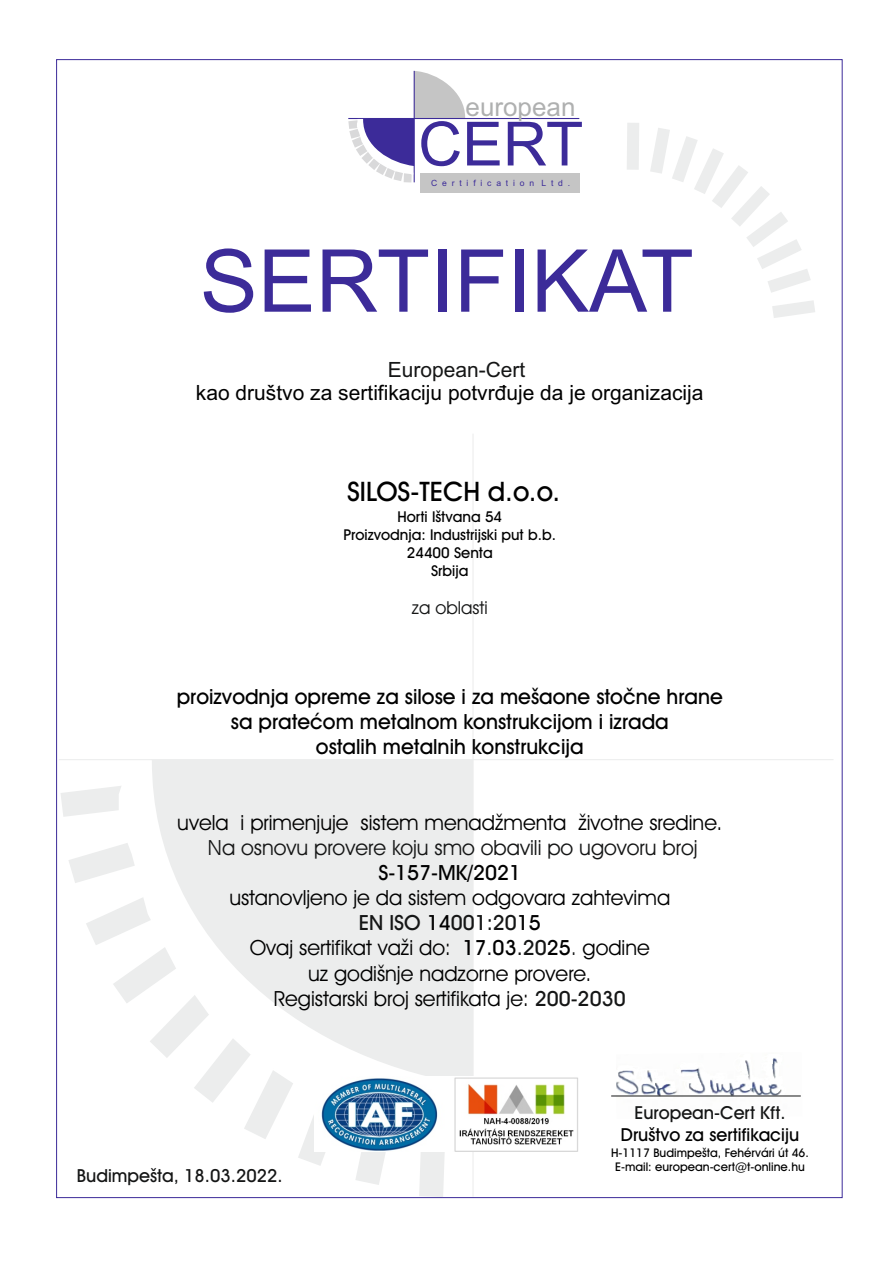
<style>
.page{position:relative;width:893px;height:1263px;background:#fff}
.page>*{position:absolute;margin:0;border:0;box-sizing:border-box;transform-origin:0 0}
.t1{font:86.85px "Arial";color:#3c2b99}
.t2{font:60.9px "Arial";color:#3c2b99}
.t3{font:27px "H Avant Garde Medium BT";color:#000}
.t4{font:26.1px "Arial";color:#afb0b0}
.t5{font:21px/25.2px "H Avant Garde Book BT";color:#000;text-align:center}
.t6{font:21px/25.2px "H Avant Garde Medium BT";color:#000;text-align:center}
.t7{font:21px "Arial";color:#000}
.t8{font:21px "H Avant Garde Book BT";color:#151616}
.t9{font:21px "H Avant Garde Medium BT";color:#151616}
.t10{font:21px "Arial";color:#151616}
.t11{font:18.15px "H Avant Garde Medium BT";color:#151616}
.t12{font:18px "H Avant Garde Medium BT";color:#000}
.t13{font:18px "H Avant Garde Medium BT";color:#151616}
.t14{font:18px "H Avant Garde Book BT";color:#151616}
.t15{font:15px/18px "H Avant Garde Medium BT";color:#000;text-align:center}
.t16{font:12px/14.4px "H Avant Garde Medium BT";color:#000;text-align:center}
.t17{font:8.55px "Arial";letter-spacing:.56em;color:#3c2b99}
.s1{color:#000}
.s2{font-family:"H Avant Garde Medium BT"}
.s3{font-family:"H Avant Garde Medium BT";color:#151616}
.s4{color:#151616}
</style>
<div class="page">
<img style="left:616px;top:1060px;width:133px;height:23px">
<svg style="left:627px;top:123px;width:188px;height:195px"></svg>
<svg style="left:56px;top:768px;width:403px;height:431px"></svg>
<hr style="left:59px;top:759px;width:774px;height:1px;background:#eceded">
<hr style="left:472px;top:434px;width:2px;height:762px;background:#eceded">
<svg style="left:118px;top:768px;width:196px;height:365px"></svg>
<svg style="left:152px;top:760px;width:320px;height:325px;fill:#eceded"></svg>
<hr style="left:348px;top:118px;width:231px;height:1px;background:#3c2b99">
<svg style="left:340px;top:59px;width:133px;height:124px"></svg>
<div style="left:420px;top:173px;width:160px;height:20px;background:#c5c5c5"></div>
<hr style="left:611px;top:1096px;width:190px;height:1px;background:#151616">
<img style="left:314px;top:1076px;width:264px;height:76px">
<p class="t4" style="left:466px;top:97px;width:111px">european</p>
<h2 class="t2" style="left:418px;top:121px;width:166px">CERT</h2>
<p class="t17" style="left:431px;top:180px;width:141px">Certification Ltd.</p>
<h1 class="t1" style="left:200px;top:248px;width:495px">SERTIFIKAT</h1>
<p class="t10" style="left:388px;top:361px;width:139px">European-Cert</p>
<p class="t7" style="left:196px;top:385px;width:509px">kao društvo za sertifikaciju potvrđuje da je organizacija</p>
<p class="t3" style="left:347px;top:480px;width:215px">SILOS-TECH d.o.o.</p>
<p class="t15" style="left:344px;top:509px;width:214px">Horti Ištvana 54<br>Proizvodnja: Industrijski put b.b.<br>24400 Senta<br>Srbija</p>
<p class="t14" style="left:412px;top:601px;width:77px">za oblasti</p>
<p class="t6" style="left:177px;top:686px;width:548px">proizvodnja opreme za silose i za mešaone stočne hrane sa pratećom metalnom konstrukcijom i izrada<br>ostalih metalnih konstrukcija</p>
<p class="t5" style="left:177px;top:811px;width:546px">uvela i primenjuje sistem menadžmenta životne sredine.</p>
<p class="t8" style="left:208px;top:839px;width:491px">Na osnovu provere koju smo obavili po ugovoru broj</p>
<p class="t6" style="left:378px;top:862px;width:144px">S-157-MK/2021</p>
<p class="t5" style="left:229px;top:887px;width:442px">ustanovljeno je da sistem odgovara zahtevima</p>
<p class="t9" style="left:359px;top:914px;width:184px">EN ISO <span class="s1">14</span>001:20<span class="s1">15</span></p>
<p class="t5" style="left:250px;top:937px;width:402px">Ovaj sertifikat važi do: <span class="s2">17</span><span class="s3">.</span><span class="s2">03</span><span class="s3">.20</span><span class="s2">25</span><span class="s4">.</span> godine uz godišnje nadzorne provere.<br>Registarski broj sertifikata je: <span class="s3">200-2030</span></p>
<p class="t11" style="left:77px;top:1168px;width:207px">Budimpešta, 18.03.2022.</p>
<p class="t13" style="left:635px;top:1105px;width:152px">European-Cert Kft.</p>
<p class="t12" style="left:621px;top:1127px;width:180px">Društvo za sertifikaciju</p>
<p class="t16" style="left:611px;top:1146px;width:199px">H-1117 Budimpešta, Fehérvári út 46.<br>E-mail: european-cert@t-online.hu</p>
</div>
